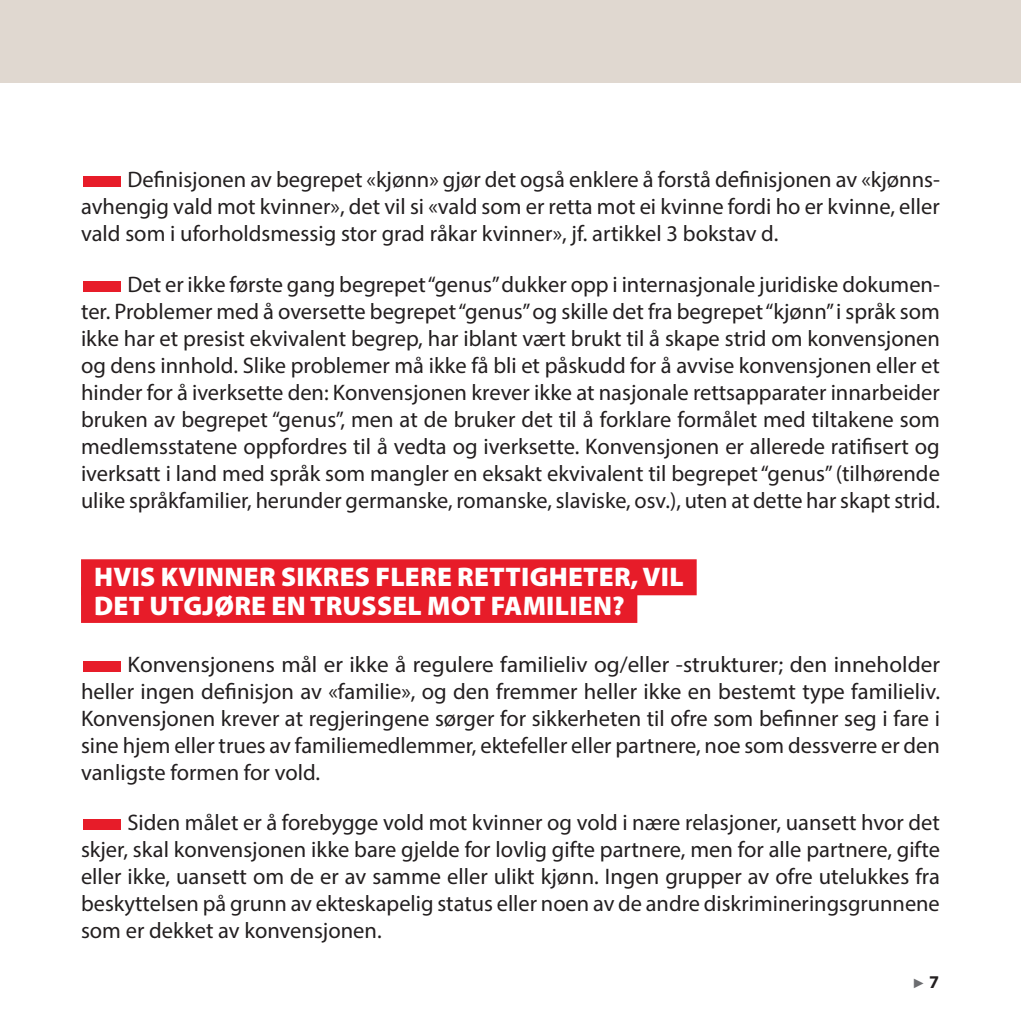
<style>
.page{position:relative;width:1021px;height:1021px;background:#fff}
.page>*{position:absolute;margin:0;border:0;box-sizing:border-box;transform-origin:0 0}
.t1{font:900 27px/29.2px "Myriad Pro";letter-spacing:.01em;color:#fff}
.t2{font:22.5px/27px "Myriad Pro";color:#231f20;text-align:justify}
.t3{font:13.5px "Arial";color:#6c6d70}
.s1{color:#e71c29}
.s2{font-family:"Myriad Pro";font-weight:700;font-size:18px;color:#231f20}
</style>
<div class="page">
<div style="left:81px;top:559px;width:615px;height:36px;background:#e71c29"></div>
<div style="left:81px;top:587px;width:556px;height:36px;background:#e71c29"></div>
<div style="left:0;top:0;width:1020px;height:83px;background:#e0d8d0"></div>
<p class="t2" style="left:81px;top:166px;width:860px"><span class="s1">■</span>Definisjonen av begrepet «kjønn» gjør det også enklere å forstå definisjonen av «kjønns&shy;avhengig vald mot kvinner», det vil si «vald som er retta mot ei kvinne fordi ho er kvinne, eller vald som i uforholdsmessig stor grad råkar kvinner», jf. artikkel 3 bokstav d.</p>
<p class="t2" style="left:81px;top:270px;width:860px"><span class="s1">■</span>Det er ikke første gang begrepet “genus” dukker opp i internasjonale juridiske dokumen&shy;ter. Problemer med å oversette begrepet “genus” og skille det fra begrepet “kjønn” i språk som ikke har et presist ekvivalent begrep, har iblant vært brukt til å skape strid om konvensjonen og dens innhold. Slike problemer må ikke få bli et påskudd for å avvise konvensjonen eller et hinder for å iverksette den: Konvensjonen krever ikke at nasjonale rettsapparater innarbeider bruken av begrepet “genus”, men at de bruker det til å forklare formålet med tiltakene som medlemsstatene oppfordres til å vedta og iverksette. Konvensjonen er allerede ratifisert og iverksatt i land med språk som mangler en eksakt ekvivalent til begrepet “genus” (tilhørende ulike språkfamilier, herunder germanske, romanske, slaviske, osv.), uten at dette har skapt strid.</p>
<p class="t1" style="left:94px;top:561px;width:591px">HVIS KVINNER SIKRES FLERE RETTIGHETER, VIL<br>DET UTGJØRE EN TRUSSEL MOT FAMILIEN?</p>
<p class="t2" style="left:81px;top:650px;width:860px"><span class="s1">■</span>Konvensjonens mål er ikke å regulere familieliv og/eller -strukturer; den inneholder heller ingen definisjon av «familie», og den fremmer heller ikke en bestemt type familieliv.<br>Konvensjonen krever at regjeringene sørger for sikkerheten til ofre som befinner seg i fare i sine hjem eller trues av familiemedlemmer, ektefeller eller partnere, noe som dessverre er den vanligste formen for vold.</p>
<p class="t2" style="left:81px;top:808px;width:860px"><span class="s1">■</span>Siden målet er å forebygge vold mot kvinner og vold i nære relasjoner, uansett hvor det skjer, skal konvensjonen ikke bare gjelde for lovlig gifte partnere, men for alle partnere, gifte eller ikke, uansett om de er av samme eller ulikt kjønn. Ingen grupper av ofre utelukkes fra beskyttelsen på grunn av ekteskapelig status eller noen av de andre diskrimineringsgrunnene som er dekket av konvensjonen.</p>
<p class="t3" style="left:912px;top:974px;width:28px">► <span class="s2">7</span></p>
</div>
